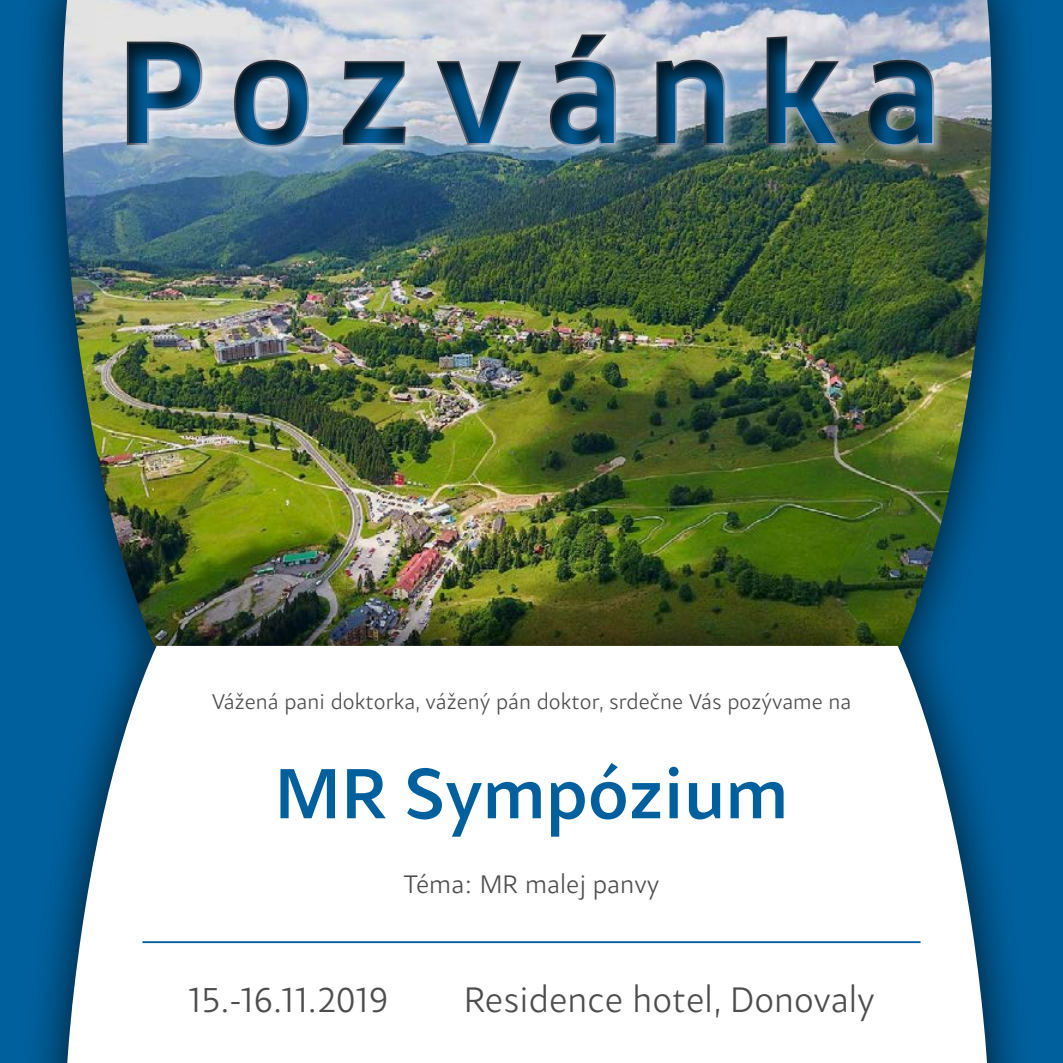
<style>
.page{position:relative;width:1063px;height:1063px;background:#00609d}
.page>*{position:absolute;margin:0;border:0;box-sizing:border-box;transform-origin:0 0}
.t1{font:500 132.75px "Clan";letter-spacing:.195em;color:#00609d}
.t2{font:500 75px "Samo Sans Pro";color:#00609d}
.t3{font:300 37.5px "Samo Sans Pro";color:#4d4d4f}
.t4{font:300 26.75px "Samo Sans Pro";color:#4d4d4f}
.t5{font:300 22.5px "Samo Sans Pro";color:#4d4d4f}
</style>
<div class="page">
<div style="left:16px;top:0;width:1022px;height:698px;background:#000;opacity:.75"></div>
<img style="left:60px;top:0;width:934px;height:601px">
<div style="left:15px;top:601px;width:1033px;height:462px;background:#000;opacity:.75"></div>
<svg style="left:46px;top:646px;width:963px;height:417px;background:#e1ebf1"></svg>
<div style="left:108px;top:13px;width:955px;height:167px;background:#000;opacity:.75"></div>
<hr style="left:142px;top:941px;width:779px;height:2px;background:#00609d">
<h1 class="t1" style="left:118px;top:22px;width:824px">Pozvánka</h1>
<p class="t5" style="left:212px;top:688px;width:641px">Vážená pani doktorka, vážený pán doktor, srdečne Vás pozývame na</p>
<h2 class="t2" style="left:274px;top:747px;width:516px">MR Sympózium</h2>
<p class="t4" style="left:404px;top:868px;width:257px">Téma: MR malej panvy</p>
<h3 class="t3" style="left:188px;top:977px;width:201px">15.-16.11.2019</h3>
<h3 class="t3" style="left:464px;top:977px;width:412px">Residence hotel, Donovaly</h3>
</div>
